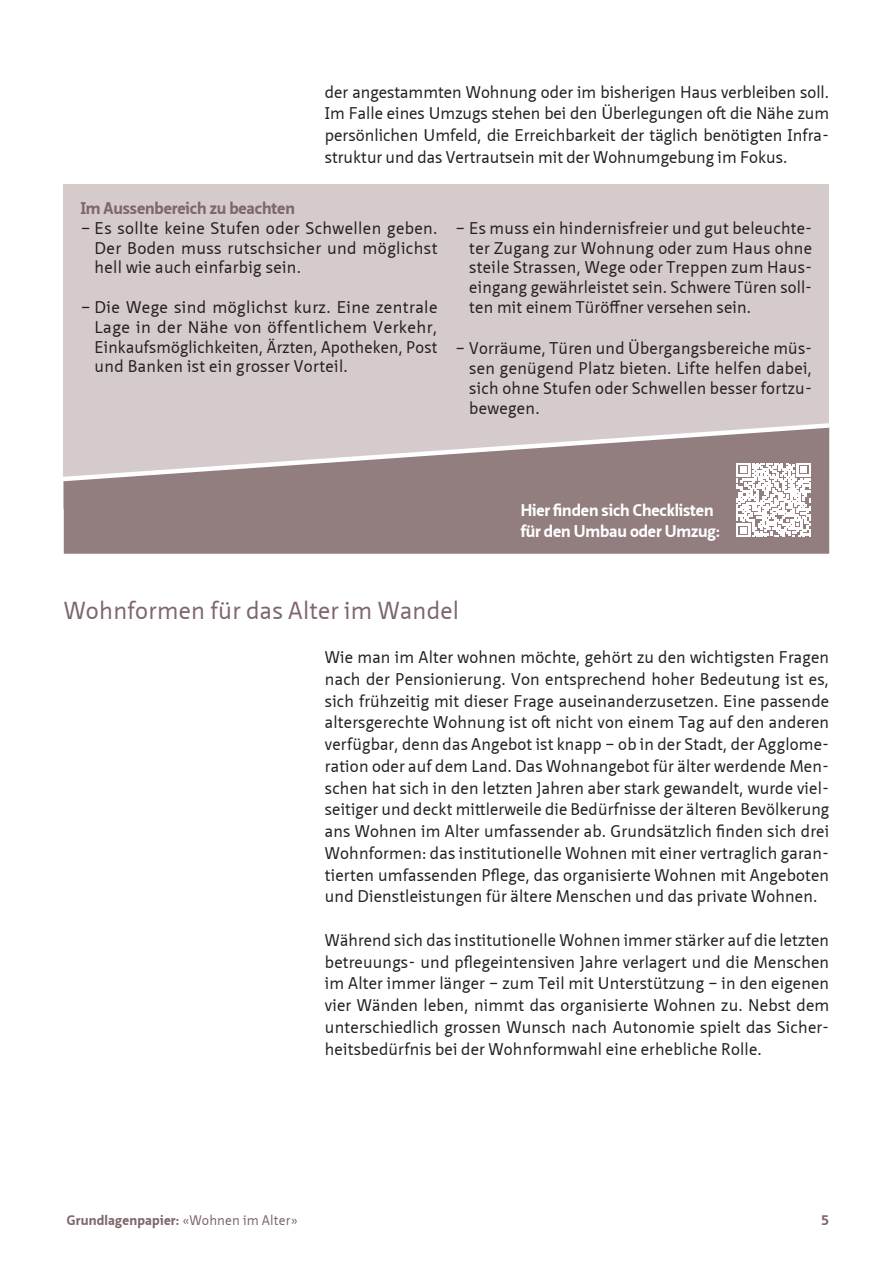
<style>
.page{position:relative;width:893px;height:1263px;background:#fff}
.page>*{position:absolute;margin:0;border:0;box-sizing:border-box;transform-origin:0 0}
.Untertitel{font:24px "Neue Sans Pro";letter-spacing:.01em;color:#7e666a}
.Aufzählung{font:16.5px/21.8px "Neue Sans Pro";letter-spacing:.01em;color:#231f20;text-align:justify}
.Position{font:16.5px/19.8px "Neue Sans Pro";letter-spacing:.02em;color:#231f20;text-align:justify}
.Text{font:16.5px/21.8px "Neue Sans Pro";color:#231f20;text-align:justify}
.Position_Titel{font:700 16.5px/21px "Neue Sans Pro";letter-spacing:-.01em;color:#fff}
.Position_Titel-2{font:700 16.5px "Neue Sans Pro";letter-spacing:-.01em;color:#7e666a}
.t1{font:700 13.5px "Neue Sans Pro";letter-spacing:.015em;color:#7e666a}
.s1{font-weight:400}
</style>
<div class="page">
<div style="left:64px;top:184px;width:765px;height:325px;background:#d5cbcb"></div>
<div style="left:64px;top:484px;width:765px;height:70px;background:#927d7f"></div>
<svg style="left:63px;top:421px;width:767px;height:63px"></svg>
<svg style="left:736px;top:463px;width:74px;height:74px"></svg>
<p class="Text" style="left:325px;top:81px;width:506px">der angestammten Wohnung oder im bisherigen Haus verbleiben soll.<br>Im Falle eines Umzugs stehen bei den Überlegungen oft die Nähe zum persönlichen Umfeld, die Erreichbarkeit der täglich benötigten Infra&shy;struktur und das Vertrautsein mit der Wohnumgebung im Fokus.</p>
<p class="Position_Titel-2" style="left:81px;top:197px;width:216px">Im Aussenbereich zu beachten</p>
<p class="Position" style="left:95px;top:218px;width:344px;text-indent:-14px">– Es sollte keine Stufen oder Schwellen geben.<br>Der Boden muss rutschsicher und möglichst hell wie auch einfarbig sein.</p>
<p class="Position" style="left:95px;top:297px;width:345px;text-indent:-14px">– Die Wege sind möglichst kurz. Eine zentrale Lage in der Nähe von öffentlichem Verkehr, Einkaufsmöglichkeiten, Ärzten, Apotheken, Post und Banken ist ein grosser Vorteil.</p>
<p class="Position" style="left:469px;top:218px;width:344px;text-indent:-14px">– Es muss ein hindernisfreier und gut beleuchte&shy;ter Zugang zur Wohnung oder zum Haus ohne steile Strassen, Wege oder Treppen zum Haus&shy;eingang gewährleistet sein. Schwere Türen soll&shy;ten mit einem Türöffner versehen sein.</p>
<p class="Position" style="left:469px;top:338px;width:344px;text-indent:-14px">– Vorräume, Türen und Übergangsbereiche müs&shy;sen genügend Platz bieten. Lifte helfen dabei, sich ohne Stufen oder Schwellen besser fortzu&shy;bewegen.</p>
<p class="Position_Titel" style="left:521px;top:499px;width:201px">Hier finden sich Checklisten für den Umbau oder Umzug:</p>
<p class="Untertitel" style="left:64px;top:595px;width:397px">Wohnformen für das Alter im Wandel</p>
<p class="Aufzählung" style="left:325px;top:646px;width:506px">Wie man im Alter wohnen möchte, gehört zu den wichtigsten Fragen nach der Pensionierung. Von entsprechend hoher Bedeutung ist es, sich frühzeitig mit dieser Frage auseinanderzusetzen. Eine passende altersgerechte Wohnung ist oft nicht von einem Tag auf den anderen verfügbar, denn das Angebot ist knapp – ob in der Stadt, der Agglome&shy;ration oder auf dem Land. Das Wohnangebot für älter werdende Men&shy;schen hat sich in den letzten Jahren aber stark gewandelt, wurde viel&shy;seitiger und deckt mittlerweile die Bedürfnisse der älteren Bevölkerung ans Wohnen im Alter umfassender ab. Grundsätzlich finden sich drei Wohnformen: das institutionelle Wohnen mit einer vertraglich garan&shy;tierten umfassenden Pflege, das organisierte Wohnen mit Angeboten und Dienstleistungen für ältere Menschen und das private Wohnen.</p>
<p class="Aufzählung" style="left:325px;top:929px;width:506px">Während sich das institutionelle Wohnen immer stärker auf die letzten betreuungs- und pflegeintensiven Jahre verlagert und die Menschen im Alter immer länger – zum Teil mit Unterstützung – in den eigenen vier Wänden leben, nimmt das organisierte Wohnen zu. Nebst dem unterschiedlich grossen Wunsch nach Autonomie spielt das Sicher&shy;heitsbedürfnis bei der Wohnformwahl eine erhebliche Rolle.</p>
<p class="t1" style="left:67px;top:1211px;width:233px">Grundlagenpapier: <span class="s1">«Wohnen im Alter»</span></p>
<p class="t1" style="left:821px;top:1211px;width:10px">5</p>
</div>
